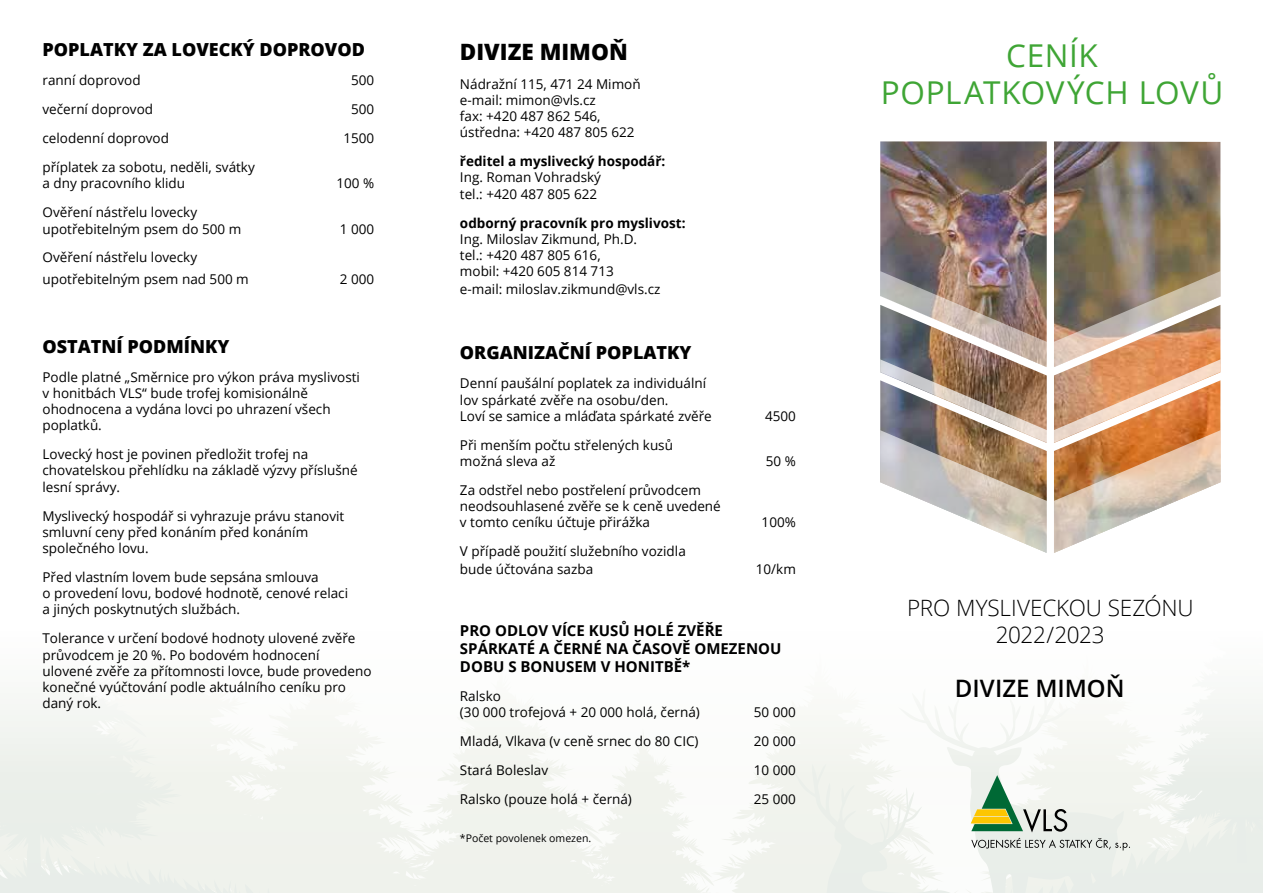
<style>
.page{position:relative;width:1263px;height:893px;background:#fff}
.page>*{position:absolute;margin:0;border:0;box-sizing:border-box;transform-origin:0 0}
.t1{font:31.5px/37.8px "Open Sans";letter-spacing:.02em;color:#3fa535;text-align:center}
.t2{font:600 24px "Open Sans";letter-spacing:-.005em;color:#000}
.t3{font:300 22.5px/27px "Open Sans";letter-spacing:-.005em;color:#000;text-align:center}
.t4{font:800 22.5px "Open Sans";color:#000}
.t5{font:800 18px "Open Sans";color:#000}
.t6{font:700 15px/18px "Open Sans";color:#000}
.t7{font:13.5px/16.2px "Open Sans";color:#000}
.t8{font:700 13.5px "Open Sans";color:#000}
.t9{font:10.5px "Open Sans";color:#000}
</style>
<div class="page">
<svg style="left:185px;top:715px;width:585px;height:84px"></svg>
<svg style="left:271px;top:747px;width:3px;height:9px"></svg>
<svg style="left:253px;top:762px;width:28px;height:37px"></svg>
<svg style="left:372px;top:739px;width:9px;height:2px"></svg>
<svg style="left:268px;top:715px;width:49px;height:16px"></svg>
<svg style="left:366px;top:726px;width:3px;height:5px"></svg>
<svg style="left:459px;top:746px;width:3px;height:9px"></svg>
<svg style="left:447px;top:792px;width:4px;height:3px"></svg>
<svg style="left:551px;top:739px;width:8px;height:2px"></svg>
<svg style="left:457px;top:715px;width:44px;height:16px"></svg>
<svg style="left:545px;top:727px;width:3px;height:5px"></svg>
<svg style="left:612px;top:734px;width:31px;height:54px"></svg>
<svg style="left:185px;top:799px;width:585px;height:94px"></svg>
<div style="left:0;top:704px;width:185px;height:189px;background:#eff2ec"></div>
<svg style="left:770px;top:699px;width:493px;height:194px"></svg>
<img style="left:880px;top:141px;width:340px;height:130px">
<img style="left:880px;top:271px;width:167px;height:282px">
<img style="left:1054px;top:271px;width:166px;height:282px">
<h3 class="t5" style="left:43px;top:36px;width:324px">POPLATKY ZA LOVECKÝ DOPROVOD</h3>
<p class="t7" style="left:43px;top:72px;width:100px">ranní doprovod</p>
<p class="t7" style="left:351px;top:72px;width:25px">500</p>
<p class="t7" style="left:43px;top:101px;width:112px">večerní doprovod</p>
<p class="t7" style="left:351px;top:101px;width:25px">500</p>
<p class="t7" style="left:43px;top:130px;width:128px">celodenní doprovod</p>
<p class="t7" style="left:343px;top:130px;width:32px">1500</p>
<p class="t7" style="left:43px;top:159px;width:214px">příplatek za sobotu, neděli, svátky a dny pracovního klidu</p>
<p class="t7" style="left:336px;top:175px;width:39px">100 %</p>
<p class="t7" style="left:43px;top:204px;width:200px">Ověření nástřelu lovecky upotřebitelným psem do 500 m</p>
<p class="t7" style="left:43px;top:246px;width:208px;line-height:21.6px">Ověření nástřelu lovecky upotřebitelným psem nad 500 m</p>
<p class="t7" style="left:340px;top:220px;width:36px">1 000</p>
<p class="t7" style="left:340px;top:271px;width:36px">2 000</p>
<h3 class="t5" style="left:43px;top:333px;width:188px">OSTATNÍ PODMÍNKY</h3>
<p class="t7" style="left:43px;top:368px;width:319px">Podle platné „Směrnice pro výkon práva myslivosti v honitbách VLS“ bude trofej komisionálně ohodnocena a vydána lovci po uhrazení všech poplatků.</p>
<p class="t7" style="left:43px;top:446px;width:317px">Lovecký host je povinen předložit trofej na chovatelskou přehlídku na základě výzvy příslušné lesní správy.</p>
<p class="t7" style="left:43px;top:507px;width:303px">Myslivecký hospodář si vyhrazuje právu stanovit smluvní ceny před konáním před konáním společného lovu.</p>
<p class="t7" style="left:43px;top:569px;width:307px">Před vlastním lovem bude sepsána smlouva<br>o provedení lovu, bodové hodnotě, cenové relaci a jiných poskytnutých službách.</p>
<p class="t7" style="left:43px;top:630px;width:331px">Tolerance v určení bodové hodnoty ulovené zvěře průvodcem je 20 %. Po bodovém hodnocení ulovené zvěře za přítomnosti lovce, bude provedeno konečné vyúčtování podle aktuálního ceníku pro daný rok.</p>
<h3 class="t4" style="left:460px;top:34px;width:169px">DIVIZE MIMOŇ</h3>
<p class="t7" style="left:460px;top:75px;width:182px">Nádražní 115, 471 24 Mimoň e-mail: mimon@vls.cz<br>fax: +420 487 862 546, ústředna: +420 487 805 622</p>
<p class="t8" style="left:460px;top:152px;width:207px">ředitel a myslivecký hospodář:</p>
<p class="t7" style="left:460px;top:169px;width:143px">Ing. Roman Vohradský tel.: +420 487 805 622</p>
<p class="t8" style="left:460px;top:213px;width:227px">odborný pracovník pro myslivost:</p>
<p class="t7" style="left:460px;top:230px;width:179px">Ing. Miloslav Zikmund, Ph.D. tel.: +420 487 805 616, mobil: +420 605 814 713</p>
<p class="t7" style="left:460px;top:281px;width:202px">e-mail: miloslav.zikmund@vls.cz</p>
<h3 class="t5" style="left:460px;top:339px;width:233px">ORGANIZAČNÍ POPLATKY</h3>
<p class="t7" style="left:460px;top:375px;width:253px">Denní paušální poplatek za individuální lov spárkaté zvěře na osobu/den.<br>Loví se samice a mláďata spárkaté zvěře</p>
<p class="t7" style="left:460px;top:436px;width:215px">Při menším počtu střelených kusů možná sleva až</p>
<p class="t7" style="left:460px;top:481px;width:262px">Za odstřel nebo postřelení průvodcem neodsouhlasené zvěře se k ceně uvedené v tomto ceníku účtuje přirážka</p>
<p class="t7" style="left:460px;top:542px;width:227px;line-height:18px">V případě použití služebního vozidla bude účtována sazba</p>
<p class="t7" style="left:765px;top:407px;width:32px">4500</p>
<p class="t7" style="left:766px;top:452px;width:32px">50 %</p>
<p class="t7" style="left:762px;top:514px;width:36px">100%</p>
<p class="t7" style="left:756px;top:561px;width:42px">10/km</p>
<p class="t6" style="left:460px;top:621px;width:323px">PRO ODLOV VÍCE KUSŮ HOLÉ ZVĚŘE<br>SPÁRKATÉ A ČERNÉ NA ČASOVĚ OMEZENOU<br>DOBU S BONUSEM V HONITBĚ*</p>
<p class="t7" style="left:460px;top:687px;width:241px">Ralsko<br>(30 000 trofejová + 20 000 holá, černá)</p>
<p class="t7" style="left:754px;top:703px;width:44px">50 000</p>
<p class="t7" style="left:460px;top:732px;width:240px">Mladá, Vlkava (v ceně srnec do 80 CIC)</p>
<p class="t7" style="left:754px;top:732px;width:44px">20 000</p>
<p class="t7" style="left:460px;top:761px;width:90px">Stará Boleslav</p>
<p class="t7" style="left:754px;top:761px;width:44px">10 000</p>
<p class="t7" style="left:460px;top:790px;width:173px">Ralsko (pouze holá + černá)</p>
<p class="t7" style="left:754px;top:790px;width:44px">25 000</p>
<p class="t9" style="left:460px;top:831px;width:133px">*Počet povolenek omezen.</p>
<h1 class="t1" style="left:881px;top:35px;width:344px">CENÍK<br>POPLATKOVÝCH LOVŮ</h1>
<h3 class="t3" style="left:907px;top:593px;width:288px">PRO MYSLIVECKOU SEZÓNU<br>2022/2023</h3>
<h2 class="t2" style="left:955px;top:671px;width:171px">DIVIZE MIMOŇ</h2>
</div>
